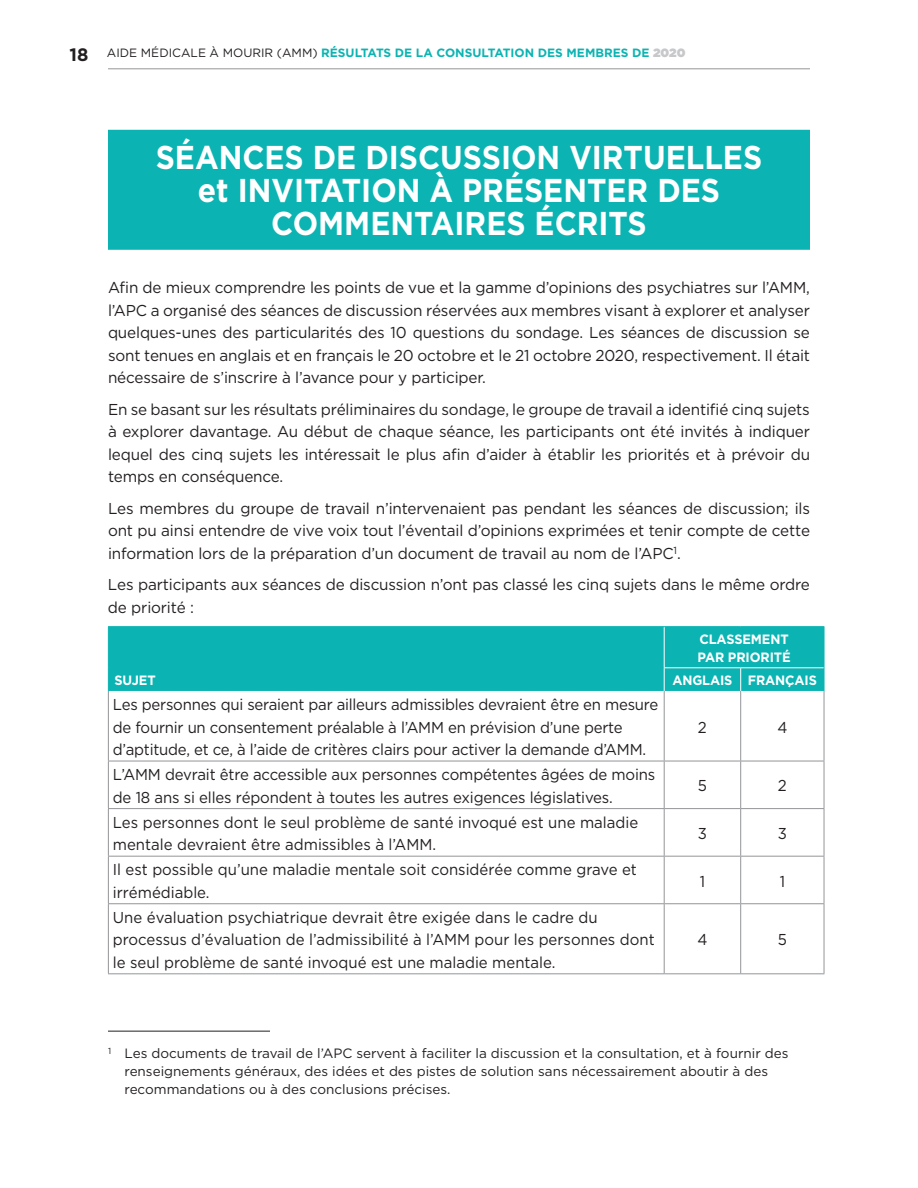
<style>
.page{position:relative;width:918px;height:1188px;background:#fff}
.page>*{position:absolute;margin:0;border:0;box-sizing:border-box;transform-origin:0 0}
.t1{font:700 33px/33px "Gotham HTF";color:#fff;text-align:center;scale:.91 1}
.t2{font:15.75px/22.5px "Gotham HTF";letter-spacing:-.01em;color:#231f20;text-align:justify}
.t3{font:15.75px/22.5px "Gotham HTF";letter-spacing:-.01em;color:#231f20;scale:.95 1}
.t4{font:13.5px/18px "Gotham HTF";color:#231f20}
.t5{font:700 13.5px/18px "Gotham HTF";letter-spacing:-.01em;color:#fff;scale:.95 1}
.t6{font:700 12px "Gotham HTF";color:#0bb4b2}
.s1{font-size:18px;color:#231f20}
.s2{font-weight:400;color:#231f20}
.s3{font-weight:900;color:#c7c8ca}
</style>
<div class="page">
<hr style="left:108px;top:68px;width:702px;height:1px;background:#939598">
<div style="left:108px;top:130px;width:702px;height:120px;background:#0bb4b2"></div>
<div style="left:109px;top:627px;width:715px;height:64px;background:#0bb4b2"></div>
<hr style="left:664px;top:627px;width:1px;height:40px;background:#fff">
<svg style="left:664px;top:668px;width:1px;height:23px"></svg>
<svg style="left:740px;top:668px;width:1px;height:23px"></svg>
<hr style="left:108px;top:691px;width:1px;height:70px;background:#939598">
<hr style="left:664px;top:691px;width:1px;height:70px;background:#939598">
<hr style="left:740px;top:691px;width:1px;height:70px;background:#939598">
<hr style="left:824px;top:691px;width:1px;height:70px;background:#939598">
<hr style="left:108px;top:761px;width:556px;height:1px;background:#939598">
<hr style="left:108px;top:761px;width:1px;height:47px;background:#939598">
<hr style="left:664px;top:761px;width:77px;height:1px;background:#939598">
<hr style="left:664px;top:761px;width:1px;height:47px;background:#939598">
<hr style="left:741px;top:761px;width:83px;height:1px;background:#939598">
<hr style="left:740px;top:761px;width:1px;height:47px;background:#939598">
<hr style="left:824px;top:761px;width:1px;height:47px;background:#939598">
<hr style="left:108px;top:808px;width:556px;height:1px;background:#939598">
<hr style="left:108px;top:809px;width:1px;height:47px;background:#939598">
<hr style="left:664px;top:808px;width:77px;height:1px;background:#939598">
<hr style="left:664px;top:809px;width:1px;height:47px;background:#939598">
<hr style="left:741px;top:808px;width:83px;height:1px;background:#939598">
<hr style="left:740px;top:809px;width:1px;height:47px;background:#939598">
<hr style="left:824px;top:809px;width:1px;height:47px;background:#939598">
<hr style="left:108px;top:856px;width:556px;height:1px;background:#939598">
<hr style="left:108px;top:857px;width:1px;height:46px;background:#939598">
<hr style="left:664px;top:856px;width:77px;height:1px;background:#939598">
<hr style="left:664px;top:857px;width:1px;height:46px;background:#939598">
<hr style="left:741px;top:856px;width:83px;height:1px;background:#939598">
<hr style="left:740px;top:857px;width:1px;height:46px;background:#939598">
<hr style="left:824px;top:857px;width:1px;height:46px;background:#939598">
<hr style="left:108px;top:903px;width:556px;height:1px;background:#939598">
<hr style="left:108px;top:904px;width:1px;height:69px;background:#939598">
<hr style="left:664px;top:903px;width:77px;height:1px;background:#939598">
<hr style="left:664px;top:904px;width:1px;height:69px;background:#939598">
<hr style="left:741px;top:903px;width:83px;height:1px;background:#939598">
<hr style="left:740px;top:904px;width:1px;height:69px;background:#939598">
<hr style="left:824px;top:904px;width:1px;height:69px;background:#939598">
<hr style="left:108px;top:973px;width:556px;height:1px;background:#939598">
<hr style="left:664px;top:973px;width:77px;height:1px;background:#939598">
<hr style="left:741px;top:973px;width:83px;height:1px;background:#939598">
<hr style="left:108px;top:626px;width:556px;height:1px;background:#0bb4b2">
<hr style="left:108px;top:627px;width:1px;height:41px;background:#0bb4b2">
<svg style="left:108px;top:668px;width:1px;height:23px"></svg>
<hr style="left:664px;top:626px;width:77px;height:1px;background:#0bb4b2">
<hr style="left:741px;top:626px;width:83px;height:1px;background:#0bb4b2">
<hr style="left:824px;top:627px;width:1px;height:41px;background:#0bb4b2">
<svg style="left:824px;top:668px;width:1px;height:23px"></svg>
<hr style="left:664px;top:667px;width:77px;height:1px;background:#fff">
<hr style="left:741px;top:667px;width:83px;height:1px;background:#fff">
<hr style="left:108px;top:1031px;width:162px;height:1px;background:#231f20">
<p class="t6" style="left:70px;top:46px;width:617px"><span class="s1">18</span> <span class="s2">AIDE MÉDICALE À MOURIR (AMM)</span> RÉSULTATS DE LA CONSULTATION DES MEMBRES DE <span class="s3">2020</span></p>
<h1 class="t1" style="left:156px;top:140px;width:668px">SÉANCES DE DISCUSSION VIRTUELLES et INVITATION À PRÉSENTER DES<br>COMMENTAIRES ÉCRITS</h1>
<p class="t2" style="left:108px;top:276px;width:704px">Afin de mieux comprendre les points de vue et la gamme d’opinions des psychiatres sur l’AMM, l’APC a organisé des séances de discussion réservées aux membres visant à explorer et analyser quelques-unes des particularités des 10 questions du sondage. Les séances de discussion se sont tenues en anglais et en français le 20 octobre et le 21 octobre 2020, respectivement. Il était nécessaire de s’inscrire à l’avance pour y participer.</p>
<p class="t2" style="left:108px;top:398px;width:704px">En se basant sur les résultats préliminaires du sondage, le groupe de travail a identifié cinq sujets à explorer davantage. Au début de chaque séance, les participants ont été invités à indiquer lequel des cinq sujets les intéressait le plus afin d’aider à établir les priorités et à prévoir du temps en conséquence.</p>
<p class="t2" style="left:108px;top:497px;width:704px">Les membres du groupe de travail n’intervenaient pas pendant les séances de discussion; ils ont pu ainsi entendre de vive voix tout l’éventail d’opinions exprimées et tenir compte de cette information lors de la préparation d’un document de travail au nom de l’APC<sup>1</sup>.</p>
<p class="t2" style="left:108px;top:573px;width:703px">Les participants aux séances de discussion n’ont pas classé les cinq sujets dans le même ordre de priorité :</p>
<p class="t5" style="left:114px;top:671px;width:45px">SUJET</p>
<p class="t3" style="left:113px;top:693px;width:576px">Les personnes qui seraient par ailleurs admissibles devraient être en mesure de fournir un consentement préalable à l’AMM en prévision d’une perte d’aptitude, et ce, à l’aide de critères clairs pour activer la demande d’AMM.</p>
<p class="t5" style="left:698px;top:630px;width:99px">CLASSEMENT<br>PAR PRIORITÉ</p>
<p class="t5" style="left:672px;top:671px;width:154px">ANGLAIS FRANÇAIS</p>
<p class="t3" style="left:698px;top:715px;width:11px">2</p>
<p class="t3" style="left:777px;top:715px;width:12px">4</p>
<p class="t3" style="left:113px;top:763px;width:573px">L’AMM devrait être accessible aux personnes compétentes âgées de moins de 18 ans si elles répondent à toutes les autres exigences législatives.</p>
<p class="t3" style="left:698px;top:774px;width:11px">5</p>
<p class="t3" style="left:778px;top:774px;width:11px">2</p>
<p class="t3" style="left:113px;top:811px;width:555px">Les personnes dont le seul problème de santé invoqué est une maladie mentale devraient être admissibles à l’AMM.</p>
<p class="t3" style="left:698px;top:822px;width:11px">3</p>
<p class="t3" style="left:778px;top:822px;width:11px">3</p>
<p class="t3" style="left:113px;top:858px;width:553px">Il est possible qu’une maladie mentale soit considérée comme grave et irrémédiable.</p>
<p class="t3" style="left:700px;top:869px;width:7px">1</p>
<p class="t3" style="left:780px;top:869px;width:7px">1</p>
<p class="t3" style="left:113px;top:906px;width:572px">Une évaluation psychiatrique devrait être exigée dans le cadre du processus d’évaluation de l’admissibilité à l’AMM pour les personnes dont le seul problème de santé invoqué est une maladie mentale.</p>
<p class="t3" style="left:697px;top:928px;width:12px">4</p>
<p class="t3" style="left:778px;top:928px;width:11px">5</p>
<p class="t4" style="left:125px;top:1044px;width:666px;text-indent:-17px"><sup>1</sup> Les documents de travail de l’APC servent à faciliter la discussion et la consultation, et à fournir des renseignements généraux, des idées et des pistes de solution sans nécessairement aboutir à des recommandations ou à des conclusions précises.</p>
</div>
